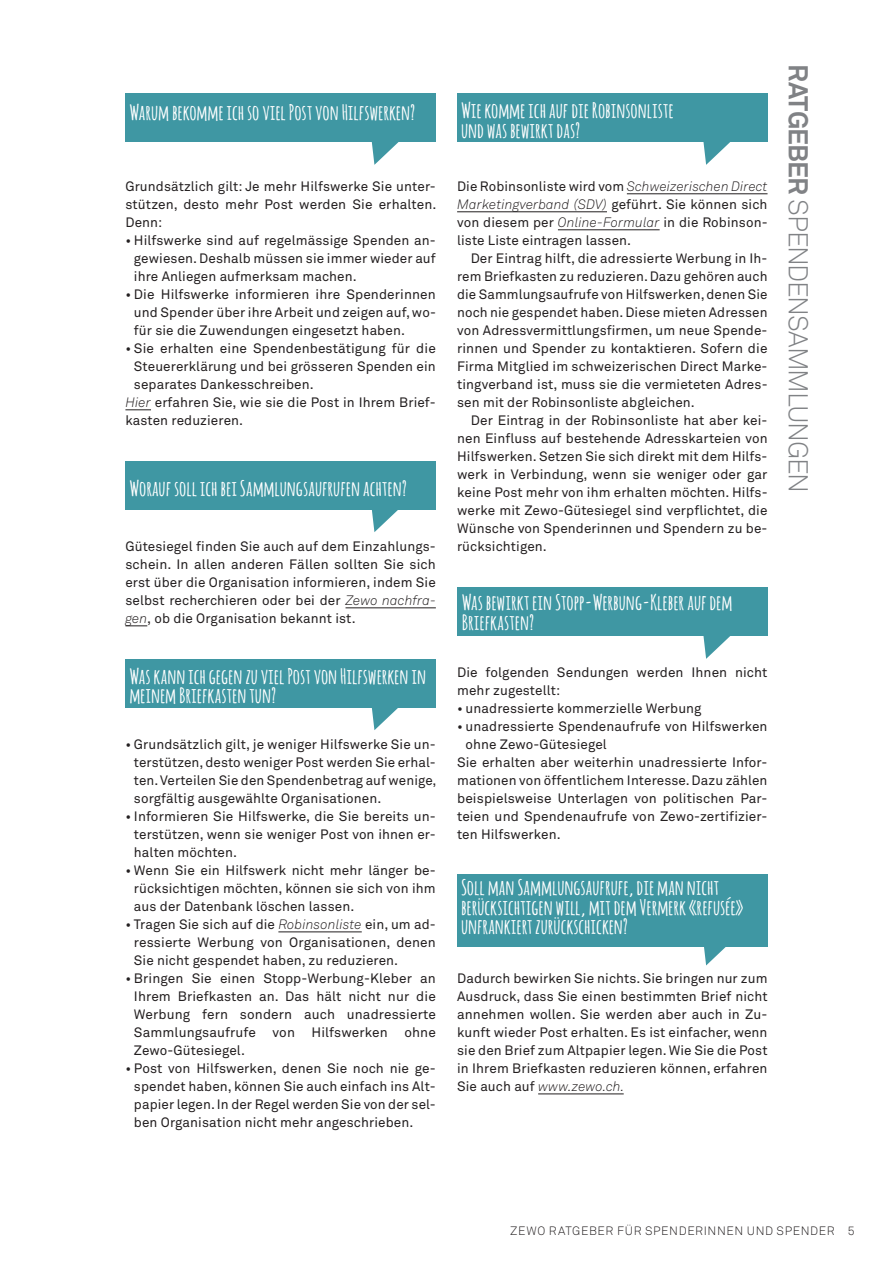
<style>
.page{position:relative;width:893px;height:1263px;background:#fff}
.page>*{position:absolute;margin:0;border:0;box-sizing:border-box;transform-origin:0 0}
.t1{font:300 27px "Akkurat Std";letter-spacing:-.045em;color:#808285}
.t2{font:700 21px/19.5px "Amatic";letter-spacing:.025em;color:#fff}
.t3{font:13.5px/18px "Akkurat Std";letter-spacing:.01em;color:#231f20;text-align:justify}
.t4{font:300 12px "Akkurat Std";letter-spacing:.05em;color:#231f20}
.s1{font-weight:300;font-style:italic}
.s2{font-weight:700}
</style>
<div class="page">
<div style="left:125px;top:94px;width:311px;height:48px;background:#3f97a3"></div>
<svg style="left:371px;top:142px;width:28px;height:23px"></svg>
<div style="left:457px;top:94px;width:310px;height:48px;background:#3f97a3"></div>
<svg style="left:703px;top:142px;width:27px;height:23px"></svg>
<div style="left:457px;top:588px;width:310px;height:48px;background:#3f97a3"></div>
<svg style="left:703px;top:636px;width:27px;height:23px"></svg>
<div style="left:457px;top:875px;width:310px;height:72px;background:#3f97a3"></div>
<svg style="left:704px;top:947px;width:22px;height:18px"></svg>
<div style="left:125px;top:461px;width:311px;height:48px;background:#3f97a3"></div>
<svg style="left:368px;top:509px;width:45px;height:23px"></svg>
<div style="left:125px;top:659px;width:311px;height:48px;background:#3f97a3"></div>
<svg style="left:368px;top:707px;width:45px;height:23px"></svg>
<svg style="left:125px;top:409px;width:26px;height:1px"></svg>
<hr style="left:346px;top:607px;width:90px;height:1px;background:#231f20">
<svg style="left:125px;top:625px;width:22px;height:1px"></svg>
<hr style="left:278px;top:931px;width:84px;height:1px;background:#231f20">
<hr style="left:627px;top:193px;width:140px;height:1px;background:#231f20">
<hr style="left:457px;top:211px;width:150px;height:1px;background:#231f20">
<hr style="left:558px;top:229px;width:102px;height:1px;background:#231f20">
<hr style="left:538px;top:1093px;width:86px;height:1px;background:#231f20">
<h2 class="t2" style="left:130px;top:102px;width:287px">Warum bekomme ich so viel Post von Hilfswerken?</h2>
<p class="t3" style="left:125px;top:177px;width:313px">Grundsätzlich gilt: Je mehr Hilfswerke Sie unter&shy;stützen, desto mehr Post werden Sie erhalten.<br>Denn:</p>
<p class="t3" style="left:134px;top:231px;width:303px;text-indent:-9px">• Hilfswerke sind auf regelmässige Spenden an&shy;gewiesen. Deshalb müssen sie immer wieder auf ihre Anliegen aufmerksam machen.</p>
<p class="t3" style="left:134px;top:285px;width:303px;text-indent:-9px">• Die Hilfswerke informieren ihre Spenderinnen und Spender über ihre Arbeit und zeigen auf, wo&shy;für sie die Zuwendungen eingesetzt haben.</p>
<p class="t3" style="left:125px;top:339px;width:312px">• Sie erhalten eine Spendenbestätigung für die</p>
<p class="t3" style="left:134px;top:357px;width:303px">Steuererklärung und bei grösseren Spenden ein</p>
<p class="t3" style="left:134px;top:375px;width:181px">separates Dankesschreiben.</p>
<p class="t3" style="left:125px;top:393px;width:312px"><span class="s1">Hier</span> erfahren Sie, wie sie die Post in Ihrem Brief-</p>
<p class="t3" style="left:125px;top:411px;width:119px">kasten reduzieren.</p>
<h2 class="t2" style="left:130px;top:477px;width:279px">Worauf soll ich bei Sammlungsaufrufen achten?</h2>
<p class="t3" style="left:125px;top:537px;width:312px">Gütesiegel finden Sie auch auf dem Einzahlungs&shy;schein. In allen anderen Fällen sollten Sie sich erst über die Organisation informieren, indem Sie selbst recherchieren oder bei der <span class="s1">Zewo nachfra&shy;gen</span>, ob die Organisation bekannt ist.</p>
<h2 class="t2" style="left:130px;top:665px;width:298px">Was kann ich gegen zu viel Post von Hilfswerken in meinem Briefkasten tun?</h2>
<p class="t3" style="left:134px;top:735px;width:304px;text-indent:-9px">• Grundsätzlich gilt, je weniger Hilfswerke Sie un&shy;terstützen, desto weniger Post werden Sie erhal&shy;ten. Verteilen Sie den Spendenbetrag auf wenige, sorgfältig ausgewählte Organisationen.</p>
<p class="t3" style="left:134px;top:807px;width:303px;text-indent:-9px">• Informieren Sie Hilfswerke, die Sie bereits un&shy;terstützen, wenn sie weniger Post von ihnen er&shy;halten möchten.</p>
<p class="t3" style="left:134px;top:861px;width:303px;text-indent:-9px">• Wenn Sie ein Hilfswerk nicht mehr länger be&shy;rücksichtigen möchten, können sie sich von ihm aus der Datenbank löschen lassen.</p>
<p class="t3" style="left:134px;top:915px;width:303px;text-indent:-9px">• Tragen Sie sich auf die <span class="s1">Robinsonliste</span> ein, um ad&shy;ressierte Werbung von Organisationen, denen Sie nicht gespendet haben, zu reduzieren.</p>
<p class="t3" style="left:134px;top:969px;width:303px;text-indent:-9px">• Bringen Sie einen Stopp-Werbung-Kleber an Ihrem Briefkasten an. Das hält nicht nur die Werbung fern sondern auch unadressierte Sammlungsaufrufe von Hilfswerken ohne Zewo-Gütesiegel.</p>
<p class="t3" style="left:134px;top:1059px;width:303px;text-indent:-9px">• Post von Hilfswerken, denen Sie noch nie ge&shy;spendet haben, können Sie auch einfach ins Alt&shy;papier legen. In der Regel werden Sie von der sel&shy;ben Organisation nicht mehr angeschrieben.</p>
<h2 class="t2" style="left:461px;top:100px;width:214px">Wie komme ich auf die Robinsonliste und was bewirkt das?</h2>
<p class="t3" style="left:457px;top:177px;width:312px">Die Robinsonliste wird vom <span class="s1">Schweizerischen Direct Marketingverband (SDV)</span> geführt. Sie können sich von diesem per <span class="s1">Online-Formular</span> in die Robinson&shy;liste Liste eintragen lassen.</p>
<p class="t3" style="left:457px;top:249px;width:312px;text-indent:14px">Der Eintrag hilft, die adressierte Werbung in Ih&shy;rem Briefkasten zu reduzieren. Dazu gehören auch die Sammlungsaufrufe von Hilfswerken, denen Sie noch nie gespendet haben. Diese mieten Adressen von Adressvermittlungsfirmen, um neue Spende&shy;rinnen und Spender zu kontaktieren. Sofern die Firma Mitglied im schweizerischen Direct Marke&shy;tingverband ist, muss sie die vermieteten Adres&shy;sen mit der Robinsonliste abgleichen.</p>
<p class="t3" style="left:457px;top:411px;width:312px;text-indent:14px">Der Eintrag in der Robinsonliste hat aber kei&shy;nen Einfluss auf bestehende Adresskarteien von Hilfswerken. Setzen Sie sich direkt mit dem Hilfs&shy;werk in Verbindung, wenn sie weniger oder gar keine Post mehr von ihm erhalten möchten. Hilfs&shy;werke mit Zewo-Gütesiegel sind verpflichtet, die Wünsche von Spenderinnen und Spendern zu be&shy;rücksichtigen.</p>
<h2 class="t2" style="left:462px;top:592px;width:272px">Was bewirkt ein Stopp-Werbung-Kleber auf dem<br>Briefkasten?</h2>
<p class="t3" style="left:457px;top:663px;width:312px">Die folgenden Sendungen werden Ihnen nicht mehr zugestellt:</p>
<p class="t3" style="left:457px;top:699px;width:246px">• unadressierte kommerzielle Werbung</p>
<p class="t3" style="left:457px;top:717px;width:312px">• unadressierte Spendenaufrufe von Hilfswerken</p>
<p class="t3" style="left:466px;top:735px;width:143px">ohne Zewo-Gütesiegel</p>
<p class="t3" style="left:457px;top:753px;width:312px">Sie erhalten aber weiterhin unadressierte Infor-</p>
<p class="t3" style="left:457px;top:771px;width:312px">mationen von öffentlichem Interesse. Dazu zählen</p>
<p class="t3" style="left:457px;top:789px;width:312px">beispielsweise Unterlagen von politischen Par-</p>
<p class="t3" style="left:457px;top:807px;width:312px">teien und Spendenaufrufe von Zewo-zertifizier-</p>
<p class="t3" style="left:457px;top:825px;width:105px">ten Hilfswerken.</p>
<h2 class="t2" style="left:461px;top:877px;width:283px">Soll man Sammlungsaufrufe, die man nicht berücksichtigen will, mit dem Vermerk «refusée» unfrankiert zurückschicken?</h2>
<p class="t3" style="left:457px;top:969px;width:312px">Dadurch bewirken Sie nichts. Sie bringen nur zum Ausdruck, dass Sie einen bestimmten Brief nicht annehmen wollen. Sie werden aber auch in Zu&shy;kunft wieder Post erhalten. Es ist einfacher, wenn sie den Brief zum Altpapier legen. Wie Sie die Post in Ihrem Briefkasten reduzieren können, erfahren Sie auch auf <span class="s1">www.zewo.ch.</span></p>
<h1 class="t1" style="left:814px;top:64px;width:431px;rotate:90deg"><span class="s2">RATGEBER</span> SPENDENSAMMLUNGEN</h1>
<p class="t4" style="left:510px;top:1223px;width:346px">ZEWO RATGEBER FÜR SPENDERINNEN UND SPENDER 5</p>
</div>
